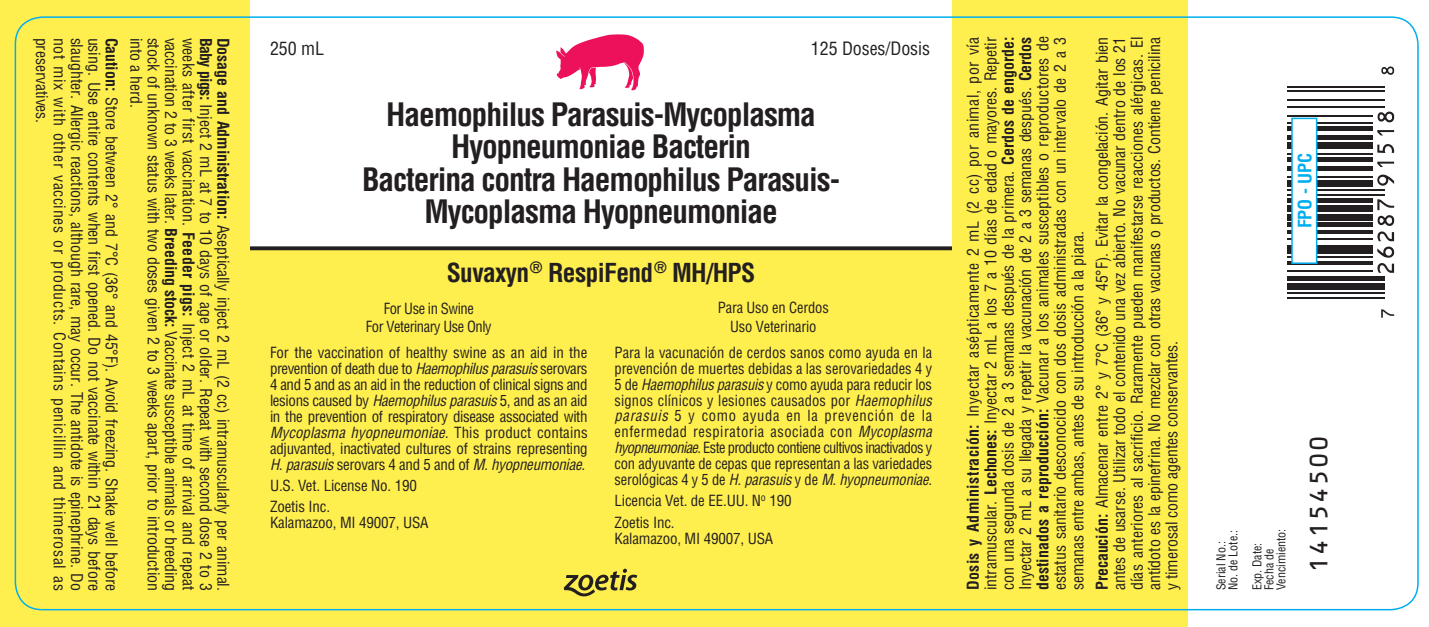
<style>
.page{position:relative;width:1429px;height:627px;background:#fff}
.page>*{position:absolute;margin:0;border:0;box-sizing:border-box;transform-origin:0 0}
.t1{font:700 condensed 31.5px/32.1px "Helvetica";letter-spacing:-.035em;color:#231f20;text-align:center}
.t2{font:700 condensed 25.5px "Helvetica";letter-spacing:-.025em;color:#231f20}
.t3{font:24px "OCRB";color:#231f20}
.t4{font:condensed 18px "Helvetica";letter-spacing:-.005em;color:#231f20}
.t5{font:700 condensed 18px "Helvetica";letter-spacing:-.005em;color:#00aeef}
.t6{font:condensed 15.9px/17.4px "Helvetica";letter-spacing:-.005em;color:#231f20;text-align:justify}
.t7{font:condensed 15.9px "Helvetica";letter-spacing:.035em;color:#231f20}
.t8{font:condensed 15.9px "Helvetica";letter-spacing:.025em;color:#231f20}
.t9{font:condensed 15px/15.9px "Helvetica";letter-spacing:-.01em;color:#231f20;text-align:justify}
.t10{font:condensed 15px/18px "Helvetica";letter-spacing:-.03em;color:#231f20;text-align:center}
.t11{font:condensed 12px/12px "Helvetica";color:#231f20}
.s1{font-weight:700}
.s2{font-style:italic}
</style>
<div class="page">
<div style="left:248px;top:250px;width:706px;height:377px;background:#ffef4e"></div>
<svg style="left:250px;top:246px;width:702px;height:4px;background:#373334"></svg>
<div style="left:952px;top:0;width:236px;height:627px;background:#ffef4e"></div>
<svg style="left:556px;top:34px;width:88px;height:56px"></svg>
<div style="left:0;top:0;width:250px;height:627px;background:#ffef4e"></div>
<svg style="left:564px;top:569px;width:73px;height:27px"></svg>
<hr style="left:1287px;top:297px;width:97px;height:2px;background:#231f20">
<hr style="left:1287px;top:292px;width:97px;height:2px;background:#231f20">
<div style="left:1287px;top:283px;width:97px;height:7px;background:#231f20"></div>
<hr style="left:1287px;top:277px;width:97px;height:4px;background:#231f20">
<hr style="left:1287px;top:270px;width:86px;height:2px;background:#231f20">
<hr style="left:1287px;top:261px;width:86px;height:4px;background:#231f20">
<hr style="left:1287px;top:256px;width:86px;height:2px;background:#231f20">
<div style="left:1287px;top:245px;width:86px;height:9px;background:#231f20"></div>
<hr style="left:1287px;top:238px;width:86px;height:2px;background:#231f20">
<hr style="left:1287px;top:230px;width:86px;height:3px;background:#231f20">
<hr style="left:1287px;top:223px;width:86px;height:4px;background:#231f20">
<div style="left:1287px;top:214px;width:86px;height:6px;background:#231f20"></div>
<div style="left:1287px;top:205px;width:86px;height:6px;background:#231f20"></div>
<hr style="left:1287px;top:198px;width:86px;height:4px;background:#231f20">
<hr style="left:1287px;top:194px;width:97px;height:2px;background:#231f20">
<hr style="left:1287px;top:189px;width:97px;height:2px;background:#231f20">
<div style="left:1287px;top:180px;width:86px;height:7px;background:#231f20"></div>
<hr style="left:1287px;top:176px;width:86px;height:2px;background:#231f20">
<div style="left:1287px;top:166px;width:86px;height:5px;background:#231f20"></div>
<div style="left:1287px;top:157px;width:86px;height:5px;background:#231f20"></div>
<hr style="left:1287px;top:153px;width:86px;height:2px;background:#231f20">
<div style="left:1287px;top:142px;width:86px;height:6px;background:#231f20"></div>
<hr style="left:1287px;top:135px;width:86px;height:4px;background:#231f20">
<hr style="left:1287px;top:126px;width:86px;height:4px;background:#231f20">
<hr style="left:1287px;top:122px;width:86px;height:2px;background:#231f20">
<hr style="left:1287px;top:115px;width:86px;height:2px;background:#231f20">
<hr style="left:1287px;top:106px;width:97px;height:2px;background:#231f20">
<hr style="left:1287px;top:99px;width:97px;height:2px;background:#231f20">
<hr style="left:1287px;top:90px;width:97px;height:2px;background:#231f20">
<hr style="left:1287px;top:86px;width:97px;height:2px;background:#231f20">
<svg style="left:1381px;top:309px;width:13px;height:9px"></svg>
<svg style="left:1377px;top:247px;width:17px;height:26px"></svg>
<svg style="left:1377px;top:199px;width:17px;height:42px"></svg>
<svg style="left:1377px;top:175px;width:17px;height:11px"></svg>
<svg style="left:1377px;top:162px;width:17px;height:5px"></svg>
<svg style="left:1377px;top:144px;width:17px;height:9px"></svg>
<svg style="left:1377px;top:130px;width:17px;height:5px"></svg>
<svg style="left:1378px;top:112px;width:16px;height:10px"></svg>
<svg style="left:1381px;top:66px;width:13px;height:9px"></svg>
<div style="left:1292px;top:118px;width:25px;height:145px;background:#fff"></div>
<div style="left:1291px;top:118px;width:26px;height:146px;border:2px solid #00aeef"></div>
<p class="t6" style="left:982px;top:590px;width:555px;rotate:-90deg">intramuscular. <span class="s1">Lechones:</span> Inyectar 2 mL a los 7 a 10 días de edad o mayores. Repetir con una segunda dosis de 2 a 3 semanas después de la primera. <span class="s1">Cerdos de engorde:<br></span>Inyectar 2 mL a su llegada y repetir la vacunación de 2 a 3 semanas después. <span class="s1">Cerdos destinados a reproducción:</span> Vacunar a los animales susceptibles o reproductores de estatus sanitario desconocido con dos dosis administradas con un intervalo de 2 a 3 semanas entre ambas, antes de su introducción a la piara.</p>
<p class="t6" style="left:1093px;top:590px;width:555px;rotate:-90deg"><span class="s1">Precaución:</span> Almacenar entre 2° y 7°C (36° y 45°F). Evitar la congelación. Agitar bien antes de usarse. Utilizar todo el contenido una vez abierto. No vacunar dentro de los 21 días anteriores al sacrificio. Raramente pueden manifestarse reacciones alérgicas. El antídoto es la epinefrina. No mezclar con otras vacunas o productos. Contiene penicilina y timerosal como agentes conservantes.</p>
<p class="t6" style="left:51px;top:38px;width:87px;rotate:90deg">preservatives.</p>
<p class="t7" style="left:69px;top:38px;width:555px;rotate:90deg">not mix with other vaccines or products. Contains penicillin and thimerosal as</p>
<p class="t6" style="left:86px;top:38px;width:555px;rotate:90deg">slaughter. Allergic reactions, although rare, may occur. The antidote is epinephrine. Do</p>
<p class="t6" style="left:103px;top:38px;width:555px;rotate:90deg">using. Use entire contents when first opened. Do not vaccinate within 21 days before</p>
<p class="t8" style="left:963px;top:590px;width:555px;rotate:-90deg"><span class="s1">Dosis y Administración:</span> Inyectar asépticamente 2 mL (2 cc) por animal, por vía</p>
<p class="t6" style="left:232px;top:38px;width:555px;rotate:90deg"><span class="s1">Dosage and Administration:</span> Aseptically inject 2 mL (2 cc) intramuscularly per animal.<br><span class="s1">Baby pigs:</span> Inject 2 mL at 7 to 10 days of age or older. Repeat with second dose 2 to 3 weeks after first vaccination. <span class="s1">Feeder pigs:</span> Inject 2 mL at time of arrival and repeat vaccination 2 to 3 weeks later. <span class="s1">Breeding stock:</span> Vaccinate susceptible animals or breeding</p>
<p class="t6" style="left:121px;top:38px;width:555px;rotate:90deg"><span class="s1">Caution:</span> Store between 2° and 7°C (36° and 45°F). Avoid freezing. Shake well before</p>
<p class="t6" style="left:145px;top:38px;width:72px;rotate:90deg">into a herd.</p>
<p class="t6" style="left:162px;top:38px;width:555px;rotate:90deg">stock of unknown status with two doses given 2 to 3 weeks apart, prior to introduction</p>
<p class="t4" style="left:270px;top:37px;width:56px">250 mL</p>
<p class="t4" style="left:811px;top:37px;width:121px">125 Doses/Dosis</p>
<h1 class="t1" style="left:362px;top:99px;width:480px">Haemophilus Parasuis-Mycoplasma<br>Hyopneumoniae Bacterin<br>Bacterina contra Haemophilus Parasuis-<br>Mycoplasma Hyopneumoniae</h1>
<h2 class="t2" style="left:447px;top:257px;width:310px">Suvaxyn<sup>®</sup> RespiFend<sup>®</sup> MH/HPS</h2>
<p class="t9" style="left:718px;top:299px;width:113px;line-height:18px;text-align:center">Para Uso en Cerdos<br>Uso Veterinario</p>
<p class="t9" style="left:615px;top:344px;width:319px">Para la vacunación de cerdos sanos como ayuda en la prevención de muertes debidas a las serovariedades 4 y 5 de <span class="s2">Haemophilus parasuis</span> y como ayuda para reducir los signos clínicos y lesiones causados por <span class="s2">Haemophilus parasuis</span> 5 y como ayuda en la prevención de la enfermedad respiratoria asociada con <span class="s2">Mycoplasma hyopneumoniae</span>. Este producto contiene cultivos inactivados y con adyuvante de cepas que representan a las variedades serológicas 4 y 5 de <span class="s2">H. parasuis</span> y de <span class="s2">M. hyopneumoniae</span>.</p>
<p class="t9" style="left:615px;top:490px;width:179px;line-height:21.3px">Licencia Vet. de EE.UU. N<sup>o</sup> 190<br>Zoetis Inc.</p>
<p class="t9" style="left:615px;top:530px;width:160px">Kalamazoo, MI 49007, USA</p>
<p class="t10" style="left:366px;top:299px;width:127px">For Use in Swine<br>For Veterinary Use Only</p>
<p class="t9" style="left:270px;top:345px;width:319px">For the vaccination of healthy swine as an aid in the prevention of death due to <span class="s2">Haemophilus parasuis</span> serovars 4 and 5 and as an aid in the reduction of clinical signs and lesions caused by <span class="s2">Haemophilus parasuis</span> 5, and as an aid in the prevention of respiratory disease associated with <span class="s2">Mycoplasma hyopneumoniae.</span> This product contains adjuvanted, inactivated cultures of strains representing <span class="s2">H. parasuis</span> serovars 4 and 5 and of <span class="s2">M. hyopneumoniae</span>.</p>
<p class="t9" style="left:270px;top:475px;width:148px;line-height:21.3px">U.S. Vet. License No. 190<br>Zoetis Inc.</p>
<p class="t9" style="left:270px;top:515px;width:160px">Kalamazoo, MI 49007, USA</p>
<p class="t5" style="left:1294px;top:228px;width:77px;rotate:-90deg">FPO - UPC</p>
<p class="t11" style="left:1215px;top:590px;width:62px;rotate:-90deg">Serial No.:<br>No. de Lote.:</p>
<p class="t11" style="left:1251px;top:590px;width:63px;rotate:-90deg">Exp. Date:<br>Fecha de<br>Vencimiento:</p>
<h3 class="t3" style="left:1307px;top:573px;width:140px;rotate:-90deg">14154500</h3>
</div>
